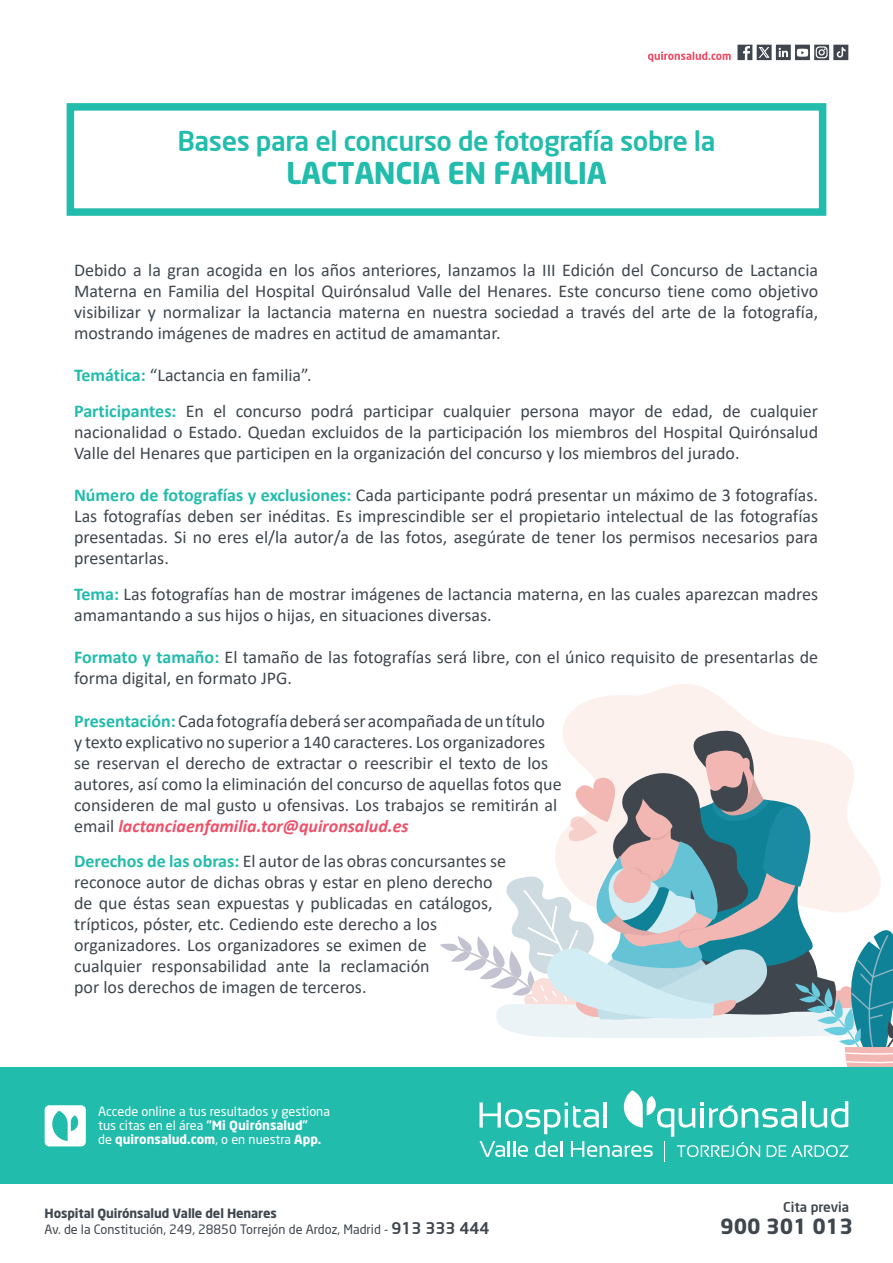
<style>
.page{position:relative;width:893px;height:1263px;background:#fff}
.page>*{position:absolute;margin:0;border:0;box-sizing:border-box;transform-origin:0 0}
.t1{font:700 30px "Neo Sans";letter-spacing:-.015em;color:#22bcac}
.t2{font:500 27px "Neo Sans";letter-spacing:-.015em;color:#22bcac}
.t3{font:700 21px "Neo Sans";color:#3f464d}
.t4{font:18px/21px "Calibri";color:#3f464d}
.t5{font:500 13.5px "Neo Sans";color:#3f464d}
.t6{font:12.75px/14.2px "Neo Sans";color:#fff}
.t7{font:12.75px "Neo Sans";color:#3f464d}
.t8{font:700 12.75px "Neo Sans";letter-spacing:-.01em;color:#3f464d}
.t9{font:700 12.75px "Neo Sans";color:#fff}
.s1{font-weight:700;color:#22bcac}
.s2{font-weight:700;font-style:italic;color:#ef5069}
.s3{font-weight:500}
.s4{font-weight:700}
.s5{font-weight:400}
.s6{font-weight:500;font-size:15.9px}
</style>
<div class="page">
<svg style="left:564px;top:684px;width:191px;height:42px;fill:#fdf1ee"></svg>
<div style="left:67px;top:103px;width:759px;height:113px;border:8px solid #22bcac"></div>
<div style="left:0;top:1067px;width:893px;height:117px;background:#22bcac"></div>
<svg style="left:45px;top:1105px;width:41px;height:41px"></svg>
<svg style="left:440px;top:726px;width:453px;height:435px"></svg>
<hr style="left:604px;top:1102px;width:3px;height:25px;background:#fff">
<svg style="left:648px;top:52px;width:83px;height:10px"></svg>
<svg style="left:737px;top:45px;width:111px;height:15px"></svg>
<p class="t2" style="left:177px;top:124px;width:540px">Bases para el concurso de fotografía sobre la</p>
<p class="t1" style="left:286px;top:154px;width:322px">LACTANCIA EN FAMILIA</p>
<p class="t4" style="left:74px;top:259px;width:745px;text-align:justify">Debido a la gran acogida en los años anteriores, lanzamos la III Edición del Concurso de Lactancia Materna en Familia del Hospital Quirónsalud Valle del Henares. Este concurso tiene como objetivo visibilizar y normalizar la lactancia materna en nuestra sociedad a través del arte de la fotografía, mostrando imágenes de madres en actitud de amamantar.</p>
<p class="t4" style="left:74px;top:364px;width:239px"><span class="s1">Temática:</span> “Lactancia en familia”.</p>
<p class="t4" style="left:74px;top:400px;width:745px;text-align:justify"><span class="s1">Participantes:</span> En el concurso podrá participar cualquier persona mayor de edad, de cualquier nacionalidad o Estado. Quedan excluidos de la participación los miembros del Hospital Quirónsalud Valle del Henares que participen en la organización del concurso y los miembros del jurado.</p>
<p class="t4" style="left:74px;top:484px;width:745px;text-align:justify"><span class="s1">Número de fotografías y exclusiones:</span> Cada participante podrá presentar un máximo de 3 fotografías.<br>Las fotografías deben ser inéditas. Es imprescindible ser el propietario intelectual de las fotografías presentadas. Si no eres el/la autor/a de las fotos, asegúrate de tener los permisos necesarios para presentarlas.</p>
<p class="t4" style="left:74px;top:583px;width:745px"><span class="s1">Tema:</span> Las fotografías han de mostrar imágenes de lactancia materna, en las cuales aparezcan madres amamantando a sus hijos o hijas, en situaciones diversas.</p>
<p class="t4" style="left:74px;top:646px;width:745px"><span class="s1">Formato y tamaño:</span> El tamaño de las fotografías será libre, con el único requisito de presentarlas de forma digital, en formato JPG.</p>
<p class="t4" style="left:74px;top:709px;width:489px"><span class="s1">Presentación:</span> Cada fotografía deberá ser acompañada de un título<br>y texto explicativo no superior a 140 caracteres. Los organizadores se reservan el derecho de extractar o reescribir el texto de los autores, así como la eliminación del concurso de aquellas fotos que consideren de mal gusto u ofensivas. Los trabajos se remitirán al email <span class="s2">lactanciaenfamilia.tor@quironsalud.es</span></p>
<p class="t4" style="left:74px;top:850px;width:434px"><span class="s1">Derechos de las obras:</span> El autor de las obras concursantes se reconoce autor de dichas obras y estar en pleno derecho de que éstas sean expuestas y publicadas en catálogos, trípticos, póster, etc. Cediendo este derecho a los organizadores. Los organizadores se eximen de<br>cualquier responsabilidad ante la reclamación<br>por los derechos de imagen de terceros.</p>
<p class="t6" style="left:98px;top:1104px;width:233px">Accede online a tus resultados y gestiona tus citas en el área <span class="s3">“</span><span class="s4">Mi Quirónsalud</span><span class="s3">”</span></p>
<p class="t9" style="left:98px;top:1131px;width:225px"><span class="s5">de</span> quironsalud.com<span class="s5">, o en nuestra</span> App.</p>
<p class="t8" style="left:45px;top:1205px;width:234px">Hospital Quirónsalud Valle del Henares</p>
<p class="t7" style="left:45px;top:1222px;width:446px">Av. de la Constitución, 249, 28850 Torrejón de Ardoz, Madrid - <span class="s6">913 333 444</span></p>
<p class="t5" style="left:783px;top:1198px;width:67px">Cita previa</p>
<p class="t3" style="left:720px;top:1213px;width:134px">900 301 013</p>
</div>
